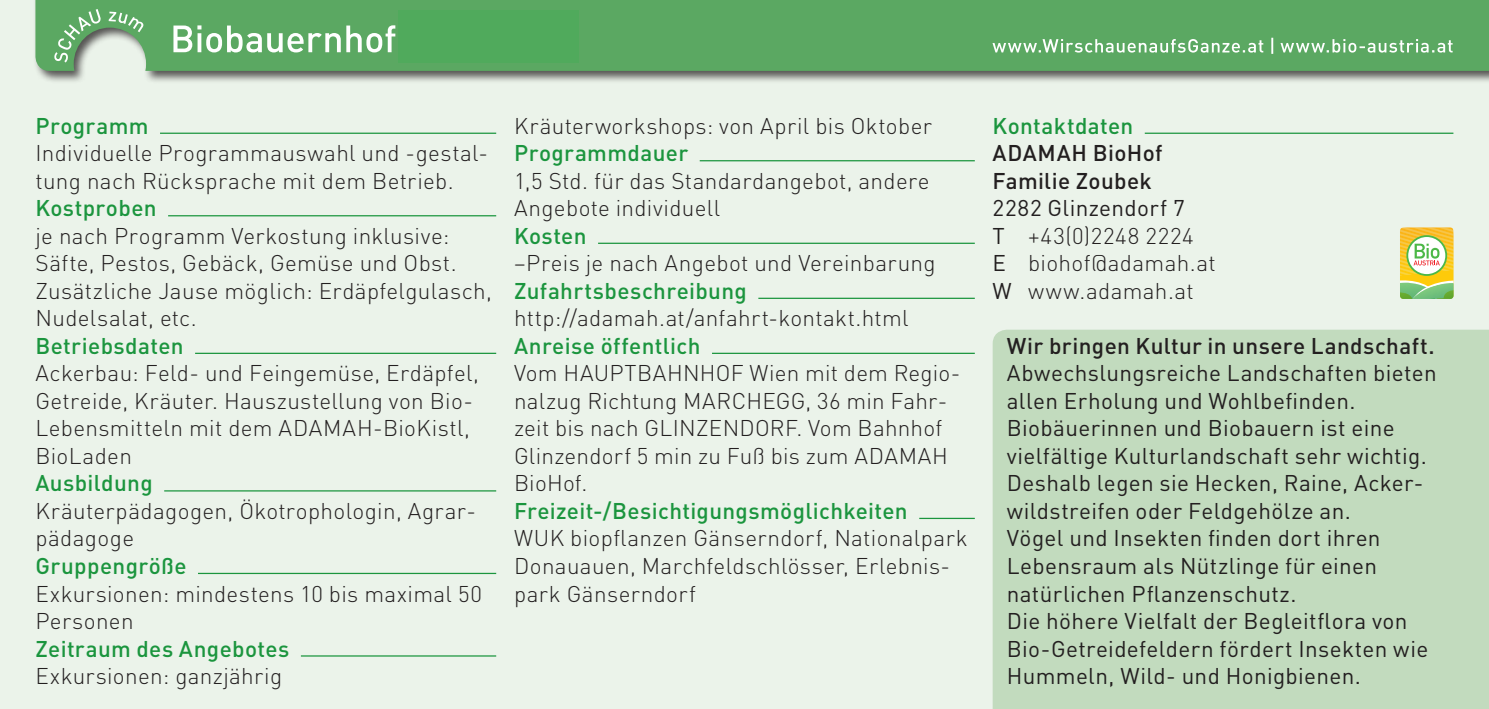
<style>
.page{position:relative;width:1489px;height:709px;background:#fff}
.page>*{position:absolute;margin:0;border:0;box-sizing:border-box;transform-origin:0 0}
.t1{font:300 22.5px/27.5px "DIN";letter-spacing:.015em;color:#231f20}
.t2{font:22.5px/27.5px "DIN";letter-spacing:.015em;color:#231f20}
.t3{font:500 22.5px "DIN";letter-spacing:.015em;color:#1b953e}
.t4{font:500 22.5px/27.5px "DIN";letter-spacing:.015em;color:#231f20}
.s1{font-weight:400}
</style>
<div class="page">
<div style="left:0;top:0;width:1488px;height:709px;background:#ebf3ea"></div>
<div style="left:33px;top:0;width:1455px;height:84px;background:#231f20;opacity:.75"></div>
<div style="left:35px;top:0;width:1453px;height:71px;background:#5ba862"></div>
<svg style="left:992px;top:38px;width:460px;height:16px;background:#81bc87"></svg>
<svg style="left:173px;top:25px;width:225px;height:27px;background:#92c596"></svg>
<svg style="left:54px;top:9px;width:89px;height:54px"></svg>
<div style="left:992px;top:330px;width:496px;height:379px;background:#c2dbbe"></div>
<svg style="left:1400px;top:227px;width:53px;height:72px;background:#cece6f"></svg>
<hr style="left:160px;top:133px;width:336px;height:1px;background:#1b953e">
<hr style="left:168px;top:215px;width:328px;height:1px;background:#1b953e">
<hr style="left:195px;top:353px;width:301px;height:1px;background:#1b953e">
<hr style="left:164px;top:490px;width:332px;height:1px;background:#1b953e">
<hr style="left:198px;top:573px;width:298px;height:1px;background:#1b953e">
<hr style="left:301px;top:655px;width:195px;height:1px;background:#1b953e">
<hr style="left:699px;top:160px;width:275px;height:1px;background:#1b953e">
<hr style="left:598px;top:243px;width:376px;height:1px;background:#1b953e">
<hr style="left:758px;top:298px;width:216px;height:1px;background:#1b953e">
<hr style="left:712px;top:353px;width:262px;height:1px;background:#1b953e">
<hr style="left:919px;top:518px;width:55px;height:1px;background:#1b953e">
<hr style="left:1144px;top:133px;width:309px;height:1px;background:#1b953e">
<div style="left:398px;top:11px;width:180px;height:52px;background:#50aa5c"></div>
<p class="t3" style="left:35px;top:111px;width:115px">Programm</p>
<p class="t1" style="left:35px;top:139px;width:454px">Individuelle Programmauswahl und -gestal&shy;tung nach Rücksprache mit dem Betrieb.</p>
<p class="t3" style="left:35px;top:194px;width:123px">Kostproben</p>
<p class="t1" style="left:35px;top:222px;width:458px">je nach Programm Verkostung inklusive:<br>Säfte, Pestos, Gebäck, Gemüse und Obst.<br>Zusätzliche Jause möglich: Erdäpfelgulasch, Nudelsalat, etc.</p>
<p class="t3" style="left:35px;top:331px;width:150px">Betriebsdaten</p>
<p class="t1" style="left:35px;top:359px;width:445px">Ackerbau: Feld- und Feingemüse, Erdäpfel, Getreide, Kräuter. Hauszustellung von Bio-Lebensmitteln mit dem ADAMAH-BioKistl, BioLaden</p>
<p class="t3" style="left:35px;top:469px;width:119px">Ausbildung</p>
<p class="t1" style="left:35px;top:497px;width:442px">Kräuterpädagogen, Ökotrophologin, Agrar&shy;pädagoge</p>
<p class="t3" style="left:35px;top:551px;width:152px">Gruppengröße</p>
<p class="t1" style="left:35px;top:579px;width:448px">Exkursionen: mindestens 10 bis maximal 50<br>Personen</p>
<p class="t3" style="left:35px;top:634px;width:255px">Zeitraum des Angebotes</p>
<p class="t1" style="left:35px;top:662px;width:248px">Exkursionen: ganzjährig</p>
<p class="t1" style="left:514px;top:112px;width:419px">Kräuterworkshops: von April bis Oktober</p>
<p class="t3" style="left:514px;top:139px;width:176px">Programmdauer</p>
<p class="t1" style="left:514px;top:167px;width:417px">1,5 Std. für das Standardangebot, andere<br>Angebote individuell</p>
<p class="t3" style="left:514px;top:221px;width:74px">Kosten</p>
<p class="t1" style="left:514px;top:249px;width:423px">–Preis je nach Angebot und Vereinbarung</p>
<p class="t3" style="left:514px;top:276px;width:234px">Zufahrtsbeschreibung</p>
<p class="t1" style="left:514px;top:304px;width:396px">http://adamah.at/anfahrt-kontakt.html</p>
<p class="t3" style="left:514px;top:331px;width:188px">Anreise öffentlich</p>
<p class="t1" style="left:514px;top:359px;width:448px">Vom HAUPTBAHNHOF Wien mit dem Regio&shy;nalzug Richtung MARCHEGG, 36 min Fahr&shy;zeit bis nach GLINZENDORF. Vom Bahnhof<br>Glinzendorf 5 min zu Fuß bis zum ADAMAH<br>BioHof.</p>
<p class="t3" style="left:514px;top:496px;width:395px">Freizeit-/Besichtigungsmöglichkeiten</p>
<p class="t1" style="left:514px;top:524px;width:455px">WUK biopflanzen Gänserndorf, Nationalpark<br>Donauauen, Marchfeldschlösser, Erlebnis&shy;park Gänserndorf</p>
<p class="t3" style="left:992px;top:111px;width:142px">Kontaktdaten</p>
<p class="t4" style="left:992px;top:139px;width:171px">ADAMAH BioHof<br>Familie Zoubek</p>
<p class="t1" style="left:992px;top:194px;width:224px"><span class="s1">2282 Glinzendorf 7<br>T</span> +43(0)2248 2224<br><span class="s1">E</span> biohof@adamah.at<br><span class="s1">W</span> www.adamah.at</p>
<p class="t4" style="left:1006px;top:331px;width:429px">Wir bringen Kultur in unsere Landschaft.</p>
<p class="t2" style="left:1006px;top:359px;width:431px">Abwechslungsreiche Landschaften bieten allen Erholung und Wohlbefinden.<br>Biobäuerinnen und Biobauern ist eine vielfältige Kulturlandschaft sehr wichtig.<br>Deshalb legen sie Hecken, Raine, Acker&shy;wildstreifen oder Feldgehölze an.<br>Vögel und Insekten finden dort ihren Lebensraum als Nützlinge für einen natürlichen Pflanzenschutz.<br>Die höhere Vielfalt der Begleitflora von Bio-Getreidefeldern fördert Insekten wie Hummeln, Wild- und Honigbienen.</p>
</div>
